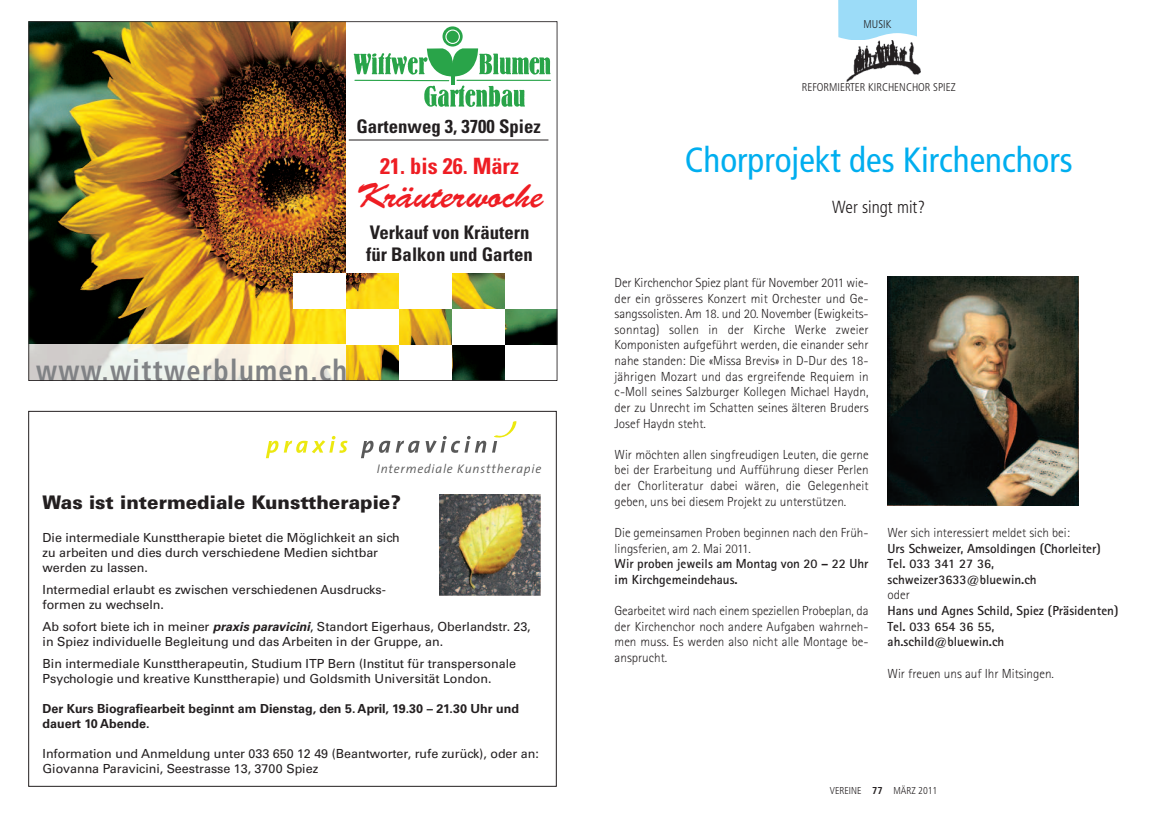
<style>
.page{position:relative;width:1170px;height:815px;background:#fff}
.page>*{position:absolute;margin:0;border:0;box-sizing:border-box;transform-origin:0 0}
.t1{font:condensed 35px "Frutiger";color:#00aeef}
.t2{font:35px "Brush Script Std";color:#ee1d23}
.t3{font:700 condensed 29.88px "Frutiger";letter-spacing:.05em;color:#808285;scale:.95 1}
.t4{font:700 condensed 22.5px "Univers";color:#ee1d23}
.t5{font:700 condensed 18.75px/22.5px "Univers";color:#231f20}
.t6{font:900 18.75px "Univers";color:#231f20}
.t7{font:300 condensed 17.5px "Frutiger";color:#231f20}
.t8{font:300 13.12px/15.6px "Rotis Sans Serif";color:#231f20;text-align:justify}
.t9{font:700 13.12px/15.6px "Rotis Sans Serif";color:#231f20}
.t10{font:italic 300 12.62px "The Sans";letter-spacing:.06em;color:#595959}
.t11{font:12.5px/15px "Univers";color:#231f20}
.t12{font:700 12.5px/15px "Univers";color:#231f20}
.t13{font:300 condensed 11.25px "Frutiger";color:#231f20}
.t14{font:300 condensed 10px "Frutiger";color:#231f20}
.s1{font-weight:700;font-style:italic}
.s2{font-weight:700}
</style>
<div class="page">
<img style="left:28px;top:21px;width:529px;height:360px">
<svg style="left:442px;top:26px;width:20px;height:21px"></svg>
<div style="left:445px;top:30px;width:15px;height:14px;border:1px solid #fff;border-radius:50%"></div>
<svg style="left:354px;top:48px;width:196px;height:59px"></svg>
<hr style="left:349px;top:140px;width:199px;height:1px;background:#231f20">
<svg style="left:266px;top:441px;width:12px;height:17px"></svg>
<svg style="left:284px;top:436px;width:63px;height:17px"></svg>
<svg style="left:361px;top:441px;width:12px;height:17px"></svg>
<svg style="left:379px;top:440px;width:40px;height:13px"></svg>
<svg style="left:425px;top:436px;width:61px;height:17px"></svg>
<svg style="left:492px;top:421px;width:24px;height:32px"></svg>
<img style="left:439px;top:495px;width:102px;height:100px">
<svg style="left:838px;top:0;width:78px;height:41px;background:#a6dff8"></svg>
<img style="left:846px;top:41px;width:74px;height:40px">
<img style="left:887px;top:276px;width:191px;height:229px">
<h3 class="t5" style="left:356px;top:116px;width:186px">Gartenweg 3, 3700 Spiez</h3>
<h3 class="t4" style="left:380px;top:158px;width:140px">21. bis 26. März</h3>
<h1 class="t2" style="left:355px;top:183px;width:189px">Kräuterwoche</h1>
<h3 class="t5" style="left:366px;top:222px;width:168px">Verkauf von Kräutern für Balkon und Garten</h3>
<h2 class="t3" style="left:36px;top:358px;width:329px">www.wittwerblumen.ch</h2>
<p class="t10" style="left:377px;top:464px;width:166px">Intermediale Kunsttherapie</p>
<h3 class="t6" style="left:43px;top:495px;width:360px">Was ist intermediale Kunsttherapie?</h3>
<p class="t11" style="left:43px;top:531px;width:358px">Die intermediale Kunsttherapie bietet die Möglichkeit an sich zu arbeiten und dies durch verschiedene Medien sichtbar werden zu lassen.</p>
<p class="t11" style="left:43px;top:583px;width:345px">Intermedial erlaubt es zwischen verschiedenen Ausdrucks&shy;formen zu wechseln.</p>
<p class="t11" style="left:43px;top:620px;width:489px">Ab sofort biete ich in meiner <span class="s1">praxis paravicini</span>, Standort Eigerhaus, Oberlandstr. 23, in Spiez individuelle Begleitung und das Arbeiten in der Gruppe, an.</p>
<p class="t11" style="left:43px;top:657px;width:475px">Bin intermediale Kunsttherapeutin, Studium ITP Bern (Institut für transpersonale<br>Psychologie und kreative Kunsttherapie) und Goldsmith Universität London.</p>
<p class="t12" style="left:43px;top:702px;width:478px">Der Kurs Biografiearbeit beginnt am Dienstag, den 5. April, 19.30 – 21.30 Uhr und dauert 10 Abende.</p>
<p class="t11" style="left:43px;top:747px;width:498px">Information und Anmeldung unter 033 650 12 49 (Beantworter, rufe zurück), oder an:<br>Giovanna Paravicini, Seestrasse 13, 3700 Spiez</p>
<p class="t13" style="left:863px;top:19px;width:29px">MUSIK</p>
<p class="t13" style="left:801px;top:83px;width:155px">REFORMIERTER KIRCHENCHOR SPIEZ</p>
<h1 class="t1" style="left:684px;top:146px;width:389px">Chorprojekt des Kirchenchors</h1>
<h3 class="t7" style="left:832px;top:199px;width:94px">Wer singt mit?</h3>
<p class="t8" style="left:614px;top:276px;width:255px">Der Kirchenchor Spiez plant für November 2011 wie&shy;der ein grösseres Konzert mit Orchester und Ge&shy;sangssolisten. Am 18. und 20. November (Ewigkeits&shy;sonntag) sollen in der Kirche Werke zweier Komponisten aufgeführt werden, die einander sehr nahe standen: Die «Missa Brevis» in D-Dur des 18- jährigen Mozart und das ergreifende Requiem in c-Moll seines Salzburger Kollegen Michael Haydn, der zu Unrecht im Schatten seines älteren Bruders Josef Haydn steht.</p>
<p class="t8" style="left:614px;top:448px;width:255px">Wir möchten allen singfreudigen Leuten, die gerne bei der Erarbeitung und Aufführung dieser Perlen der Chorliteratur dabei wären, die Gelegenheit geben, uns bei diesem Projekt zu unterstützen.</p>
<p class="t8" style="left:614px;top:526px;width:255px">Die gemeinsamen Proben beginnen nach den Früh&shy;lingsferien, am 2. Mai 2011.</p>
<p class="t9" style="left:614px;top:557px;width:255px">Wir proben jeweils am Montag von 20 – 22 Uhr im Kirchgemeindehaus.</p>
<p class="t8" style="left:614px;top:604px;width:255px">Gearbeitet wird nach einem speziellen Probeplan, da der Kirchenchor noch andere Aufgaben wahrneh&shy;men muss. Es werden also nicht alle Montage be&shy;ansprucht.</p>
<p class="t8" style="left:887px;top:526px;width:184px">Wer sich interessiert meldet sich bei:</p>
<p class="t9" style="left:887px;top:542px;width:215px">Urs Schweizer, Amsoldingen (Chorleiter)<br>Tel. 033 341 27 36, schweizer3633@bluewin.ch</p>
<p class="t8" style="left:887px;top:588px;width:24px">oder</p>
<p class="t9" style="left:887px;top:604px;width:232px">Hans und Agnes Schild, Spiez (Präsidenten)<br>Tel. 033 654 36 55,<br>ah.schild@bluewin.ch</p>
<p class="t8" style="left:887px;top:667px;width:168px">Wir freuen uns auf Ihr Mitsingen.</p>
<p class="t14" style="left:829px;top:787px;width:109px">VEREINE <span class="s2">77</span> MÄRZ 2011</p>
</div>
